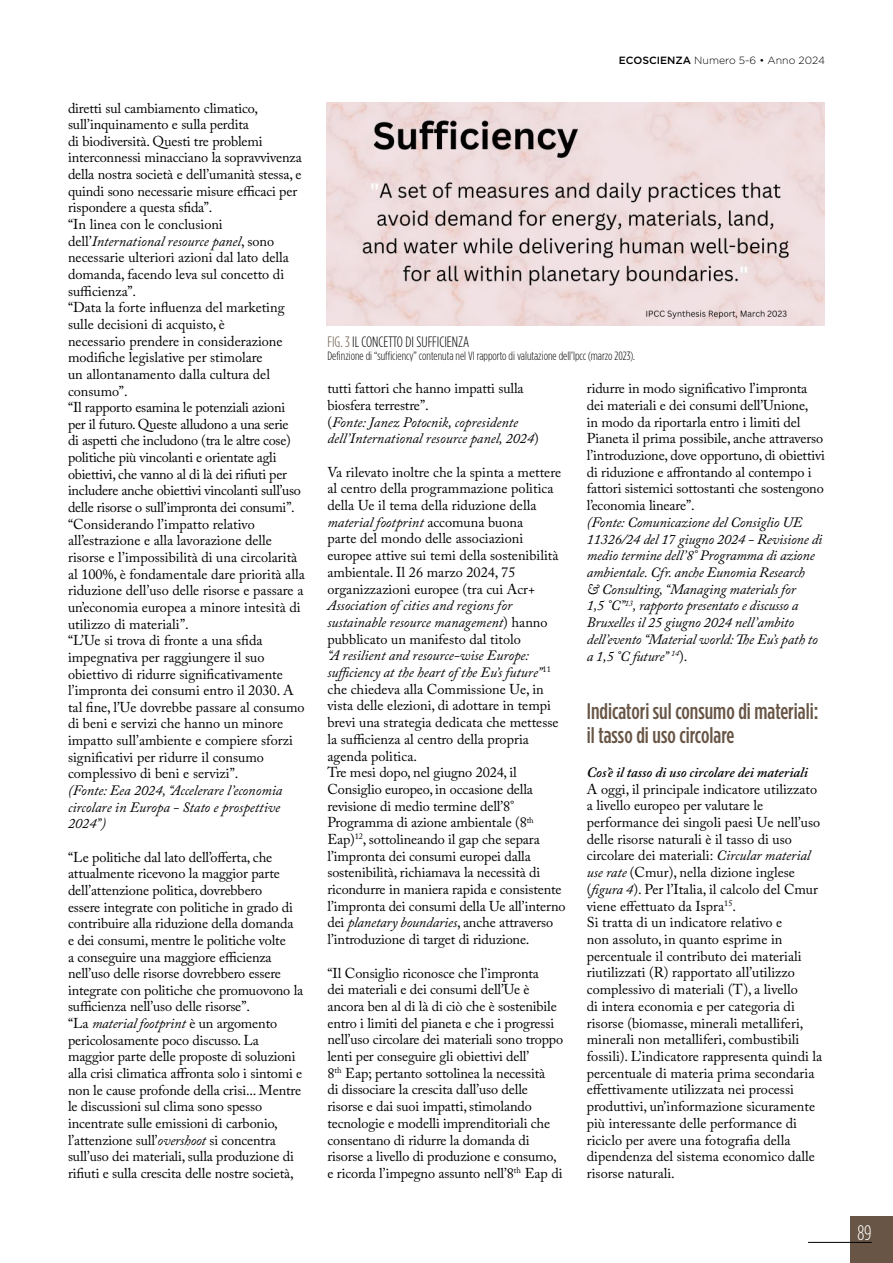
<style>
.page{position:relative;width:893px;height:1263px;background:#fff}
.page>*{position:absolute;margin:0;border:0;box-sizing:border-box;transform-origin:0 0}
.titolo_paragrafo{font:500 condensed 22.5px/24.2px "Gotham HTF";color:#685546}
.t1{font:300 condensed 21px "Gotham HTF";color:#fff}
.Grafico_Dida_-_Titolo_sotto{font:300 condensed 15px "Gotham HTF";color:#000}
.testo_principale{font:14.25px/16.6px "Adobe Caslon Pro";letter-spacing:-.01em;color:#000}
.testo_principale-2{font:italic 14.25px/16.6px "Adobe Caslon Pro";letter-spacing:-.01em;color:#000}
.testo_principale-3{font:italic 600 14.25px "Adobe Caslon Pro";color:#000}
.Grafico_Dida_-_Testo{font:300 condensed 12px "Gotham HTF";color:#000}
.t2{font:300 10.5px "Gotham HTF";color:#000}
.s1{font-style:italic}
.s2{font-weight:500}
.s3{color:#685546}
.s4{font-style:normal}
</style>
<div class="page">
<div style="left:850px;top:1216px;width:43px;height:47px;background:#685546"></div>
<hr style="left:808px;top:1242px;width:64px;height:1px;background:#000">
<img style="left:327px;top:102px;width:497px;height:224px">
<p class="testo_principale" style="left:68px;top:99px;width:235px">diretti sul cambiamento climatico, sull’inquinamento e sulla perdita<br>di biodiversità. Questi tre problemi interconnessi minacciano la sopravvivenza della nostra società e dell’umanità stessa, e quindi sono necessarie misure efficaci per rispondere a questa sfida”.</p>
<p class="testo_principale" style="left:68px;top:216px;width:222px">“In linea con le conclusioni dell’<span class="s1">International resource panel</span>, sono necessarie ulteriori azioni dal lato della domanda, facendo leva sul concetto di sufficienza”.</p>
<p class="testo_principale" style="left:68px;top:299px;width:218px">“Data la forte influenza del marketing sulle decisioni di acquisto, è necessario prendere in considerazione modifiche legislative per stimolare<br>un allontanamento dalla cultura del consumo”.</p>
<p class="testo_principale" style="left:68px;top:399px;width:235px">“Il rapporto esamina le potenziali azioni per il futuro. Queste alludono a una serie di aspetti che includono (tra le altre cose) politiche più vincolanti e orientate agli obiettivi, che vanno al di là dei rifiuti per includere anche obiettivi vincolanti sull’uso delle risorse o sull’impronta dei consumi”.</p>
<p class="testo_principale" style="left:68px;top:515px;width:238px">“Considerando l’impatto relativo all’estrazione e alla lavorazione delle risorse e l’impossibilità di una circolarità al 100%, è fondamentale dare priorità alla riduzione dell’uso delle risorse e passare a un’economia europea a minore intesità di utilizzo di materiali”.</p>
<p class="testo_principale" style="left:68px;top:632px;width:238px">“L’Ue si trova di fronte a una sfida impegnativa per raggiungere il suo obiettivo di ridurre significativamente l’impronta dei consumi entro il 2030. A tal fine, l’Ue dovrebbe passare al consumo di beni e servizi che hanno un minore impatto sull’ambiente e compiere sforzi significativi per ridurre il consumo complessivo di beni e servizi”.</p>
<p class="testo_principale-2" style="left:68px;top:782px;width:216px">(Fonte: Eea 2024, “Accelerare l’economia circolare in Europa - Stato e prospettive<br>2024”)</p>
<p class="testo_principale" style="left:68px;top:848px;width:237px">“Le politiche dal lato dell’offerta, che attualmente ricevono la maggior parte dell’attenzione politica, dovrebbero<br>essere integrate con politiche in grado di contribuire alla riduzione della domanda<br>e dei consumi, mentre le politiche volte<br>a conseguire una maggiore efficienza nell’uso delle risorse dovrebbero essere integrate con politiche che promuovono la sufficienza nell’uso delle risorse”.</p>
<p class="testo_principale" style="left:68px;top:1015px;width:236px">“La <span class="s1">material footprint</span> è un argomento pericolosamente poco discusso. La maggior parte delle proposte di soluzioni alla crisi climatica affronta solo i sintomi e non le cause profonde della crisi... Mentre le discussioni sul clima sono spesso incentrate sulle emissioni di carbonio, l’attenzione sull’<span class="s1">overshoot</span> si concentra sull’uso dei materiali, sulla produzione di rifiuti e sulla crescita delle nostre società,</p>
<p class="t2" style="left:619px;top:55px;width:208px"><span class="s2">ECOSCIENZA</span> Numero 5-6 • Anno 2024</p>
<p class="Grafico_Dida_-_Titolo_sotto" style="left:327px;top:334px;width:143px"><span class="s3">FIG. 3</span> IL CONCETTO DI SUFFICIENZA</p>
<p class="Grafico_Dida_-_Testo" style="left:327px;top:350px;width:309px">Definzione di “sufficiency” contenuta nel VI rapporto di valutazione dell’Ipcc (marzo 2023).</p>
<p class="testo_principale" style="left:327px;top:380px;width:198px">tutti fattori che hanno impatti sulla biosfera terrestre”.</p>
<p class="testo_principale-2" style="left:327px;top:413px;width:213px"><span class="s4">(</span>Fonte: Janez Potocnik, copresidente dell’International resource panel, 2024<span class="s4">)</span></p>
<p class="testo_principale" style="left:327px;top:463px;width:235px">Va rilevato inoltre che la spinta a mettere al centro della programmazione politica della Ue il tema della riduzione della <span class="s1">material footprint</span> accomuna buona<br>parte del mondo delle associazioni europee attive sui temi della sostenibilità ambientale. Il 26 marzo 2024, 75 organizzazioni europee (tra cui Acr+ <span class="s1">Association of cities and regions for sustainable resource management</span>) hanno pubblicato un manifesto dal titolo<br><span class="s1">“A resilient and resource-wise Europe: sufficiency at the heart of the Eu’s future”</span><sup>11 </sup>che chiedeva alla Commissione Ue, in vista delle elezioni, di adottare in tempi brevi una strategia dedicata che mettesse la sufficienza al centro della propria agenda politica.</p>
<p class="testo_principale" style="left:327px;top:764px;width:240px">Tre mesi dopo, nel giugno 2024, il Consiglio europeo, in occasione della revisione di medio termine dell’8° Programma di azione ambientale (8<sup>th </sup>Eap)<sup>12</sup>, sottolineando il gap che separa l’impronta dei consumi europei dalla sostenibilità, richiamava la necessità di ricondurre in maniera rapida e consistente l’impronta dei consumi della Ue all’interno dei <span class="s1">planetary boundaries</span>, anche attraverso l’introduzione di target di riduzione.</p>
<p class="testo_principale" style="left:327px;top:964px;width:237px">“Il Consiglio riconosce che l’impronta<br>dei materiali e dei consumi dell’Ue è ancora ben al di là di ciò che è sostenibile entro i limiti del pianeta e che i progressi nell’uso circolare dei materiali sono troppo lenti per conseguire gli obiettivi dell’<br>8<sup>th</sup> Eap; pertanto sottolinea la necessità<br>di dissociare la crescita dall’uso delle risorse e dai suoi impatti, stimolando tecnologie e modelli imprenditoriali che consentano di ridurre la domanda di risorse a livello di produzione e consumo, e ricorda l’impegno assunto nell’8<sup>th</sup> Eap di</p>
<p class="testo_principale" style="left:587px;top:380px;width:240px">ridurre in modo significativo l’impronta dei materiali e dei consumi dell’Unione,<br>in modo da riportarla entro i limiti del Pianeta il prima possibile, anche attraverso l’introduzione, dove opportuno, di obiettivi di riduzione e affrontando al contempo i fattori sistemici sottostanti che sostengono l’economia lineare”.</p>
<p class="testo_principale-2" style="left:587px;top:514px;width:237px">(Fonte: Comunicazione del Consiglio UE 11326/24 del 17 giugno 2024 - Revisione di medio termine dell’8° Programma di azione ambientale. Cfr. anche Eunomia Research<br>&amp; Consulting, “Managing materials for<br>1,5 °C”<sup>13</sup>, rapporto presentato e discusso a Bruxelles il 25 giugno 2024 nell’ambito dell’evento “Material world: The Eu’s path to a 1,5 °C future” <sup>14</sup><span class="s4">).</span></p>
<p class="titolo_paragrafo" style="left:587px;top:698px;width:233px">Indicatori sul consumo di materiali: il tasso di uso circolare</p>
<p class="testo_principale-3" style="left:587px;top:763px;width:223px">Cos’è il tasso di uso circolare dei materiali</p>
<p class="testo_principale" style="left:587px;top:780px;width:235px">A oggi, il principale indicatore utilizzato a livello europeo per valutare le performance dei singoli paesi Ue nell’uso delle risorse naturali è il tasso di uso circolare dei materiali: <span class="s1">Circular material use rate</span> (Cmur), nella dizione inglese (<span class="s1">figura 4</span>). Per l’Italia, il calcolo del Cmur viene effettuato da Ispra<sup>15</sup>.</p>
<p class="testo_principale" style="left:587px;top:914px;width:237px">Si tratta di un indicatore relativo e<br>non assoluto, in quanto esprime in percentuale il contributo dei materiali riutilizzati (R) rapportato all’utilizzo complessivo di materiali (T), a livello<br>di intera economia e per categoria di risorse (biomasse, minerali metalliferi, minerali non metalliferi, combustibili fossili). L’indicatore rappresenta quindi la percentuale di materia prima secondaria effettivamente utilizzata nei processi produttivi, un’informazione sicuramente più interessante delle performance di riciclo per avere una fotografia della dipendenza del sistema economico dalle risorse naturali.</p>
<h2 class="t1" style="left:857px;top:1221px;width:16px">89</h2>
</div>
